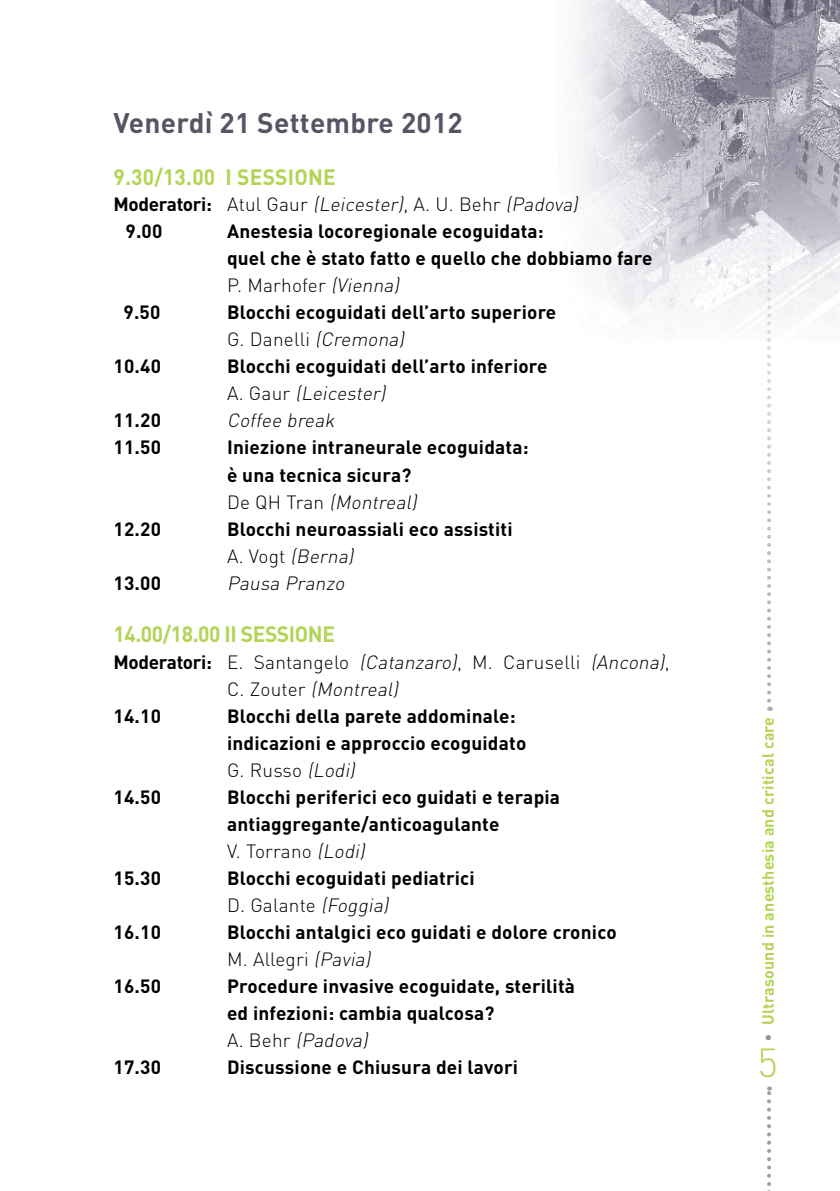
<style>
.page{position:relative;width:840px;height:1191px;background:#fff}
.page>*{position:absolute;margin:0;border:0;box-sizing:border-box;transform-origin:0 0}
.t1{font:300 40px "DIN";color:#b3d455}
.t2{font:700 28px "DIN";letter-spacing:.01em;color:#565565}
.t3{font:700 22px "DIN";letter-spacing:-.02em;color:#b3d455;scale:.95 1}
.t4{font:700 19px/27px "DIN";letter-spacing:.01em;color:#000}
.t5{font:italic 300 19px/27px "DIN";color:#000}
.t6{font:300 19px "DIN";letter-spacing:.01em;color:#000}
.t7{font:700 16px "DIN";letter-spacing:.01em;color:#b3d455}
.s1{font-weight:700;font-style:normal}
.s2{font-style:normal}
.s3{font-weight:300}
.s4{font-weight:300;font-style:italic}
.s5{font-weight:700}
.s6{font-style:italic}
.s7{font-weight:300;color:#8e8e9d}
</style>
<div class="page">
<svg style="left:767px;top:1086px;width:3px;height:105px"></svg>
<svg style="left:767px;top:346px;width:3px;height:355px"></svg>
<img style="left:573px;top:0;width:266px;height:342px">
<h2 class="t2" style="left:113px;top:105px;width:350px">Venerdì 21 Settembre 2012</h2>
<p class="t3" style="left:113px;top:163px;width:170px">9.30/13.00 I SESSIO</p>
<p class="t3" style="left:308px;top:163px;width:31px">NE</p>
<p class="t5" style="left:125px;top:191px;width:457px;text-indent:-12px"><span class="s1">Moderatori:</span> <span class="s2">Atul Gaur</span> (Leicester)<span class="s2">, A. U. Behr</span> (Padova)<br><span class="s1">9.00</span></p>
<p class="t4" style="left:227px;top:217px;width:427px">Anestesia locoregionale ecoguidata:<br>quel che è stato fatto e quello che dobbiamo fare<br><span class="s3">P. Marhofer</span> <span class="s4">(Vienna)</span></p>
<p class="t4" style="left:123px;top:298px;width:38px">9.50</p>
<p class="t4" style="left:227px;top:298px;width:331px">Blocchi ecoguidati dell’arto superiore<br><span class="s3">G . D a n e l l i</span> <span class="s4">(Cremona)</span></p>
<p class="t4" style="left:113px;top:352px;width:49px">10.40</p>
<p class="t4" style="left:227px;top:352px;width:322px">Blocchi ecoguidati dell’arto inferiore<br><span class="s3">A . G a u r</span> <span class="s4">(Leicester)</span></p>
<p class="t4" style="left:113px;top:406px;width:49px">11.20</p>
<p class="t5" style="left:227px;top:407px;width:113px">Coffee break</p>
<p class="t4" style="left:113px;top:433px;width:49px">11.50</p>
<p class="t4" style="left:227px;top:433px;width:303px">I niezione intraneurale ecoguidata: è una tecnica sicura?<br><span class="s3">D e Q H Tra n</span> <span class="s4">(Montreal)</span></p>
<p class="t4" style="left:113px;top:514px;width:49px">12.20</p>
<p class="t4" style="left:227px;top:514px;width:287px">Blocchi neuroassiali eco assistiti<br><span class="s3">A . Vo g t</span> <span class="s4">(Berna)</span></p>
<p class="t4" style="left:113px;top:568px;width:49px">13.00</p>
<p class="t5" style="left:227px;top:569px;width:123px">Pausa Pranzo</p>
<p class="t3" style="left:113px;top:619px;width:172px">14.00/18.00 II SESSIO</p>
<p class="t3" style="left:308px;top:619px;width:30px">NE</p>
<p class="t6" style="left:113px;top:650px;width:557px"><span class="s5">Moderatori:</span> E. Santangelo <span class="s6">(Catanzaro)</span>, M. Caruselli <span class="s6">(Ancona)</span>,</p>
<p class="t5" style="left:227px;top:675px;width:177px"><span class="s2">C . Z o u t e r</span> (Montreal)</p>
<p class="t4" style="left:113px;top:701px;width:49px">14.10</p>
<p class="t4" style="left:227px;top:701px;width:300px">Blocchi della parete addominale: indicazioni e approccio ecoguidato<br><span class="s3">G. Russo</span> <span class="s4">(Lodi)</span></p>
<p class="t4" style="left:113px;top:782px;width:49px">14.50</p>
<p class="t4" style="left:227px;top:782px;width:334px">Blocchi periferici eco guidati e terapia antiaggregante/anticoagulante<br><span class="s3">V. Torrano</span> <span class="s4">(Lodi)</span></p>
<p class="t4" style="left:113px;top:863px;width:49px">15.30</p>
<p class="t4" style="left:227px;top:863px;width:249px">Blocchi ecoguidati pediatrici<br><span class="s3">D. Galante</span> <span class="s4">(Foggia)</span></p>
<p class="t4" style="left:113px;top:917px;width:49px">16.10</p>
<p class="t4" style="left:227px;top:917px;width:391px">Blocchi antalgici eco guidati e dolore cronico<br><span class="s3">M. Allegri</span> <span class="s4">(Pavia)</span></p>
<p class="t4" style="left:113px;top:971px;width:49px">16.50</p>
<p class="t4" style="left:227px;top:971px;width:349px">Procedure invasive ecoguidate, sterilità ed infezioni: cambia qualcosa?<br><span class="s3">A . B e h r</span> <span class="s4">(Padova)</span></p>
<p class="t4" style="left:113px;top:1052px;width:49px">17.30</p>
<p class="t4" style="left:227px;top:1052px;width:292px">Discussione e Chiusura dei lavori</p>
<p class="t7" style="left:757px;top:1041px;width:326px;rotate:-90deg"><span class="s7">•</span> Ultrasound in anesthesia and critical care</p>
<h1 class="t1" style="left:756px;top:1037px;width:22px">5</h1>
</div>
